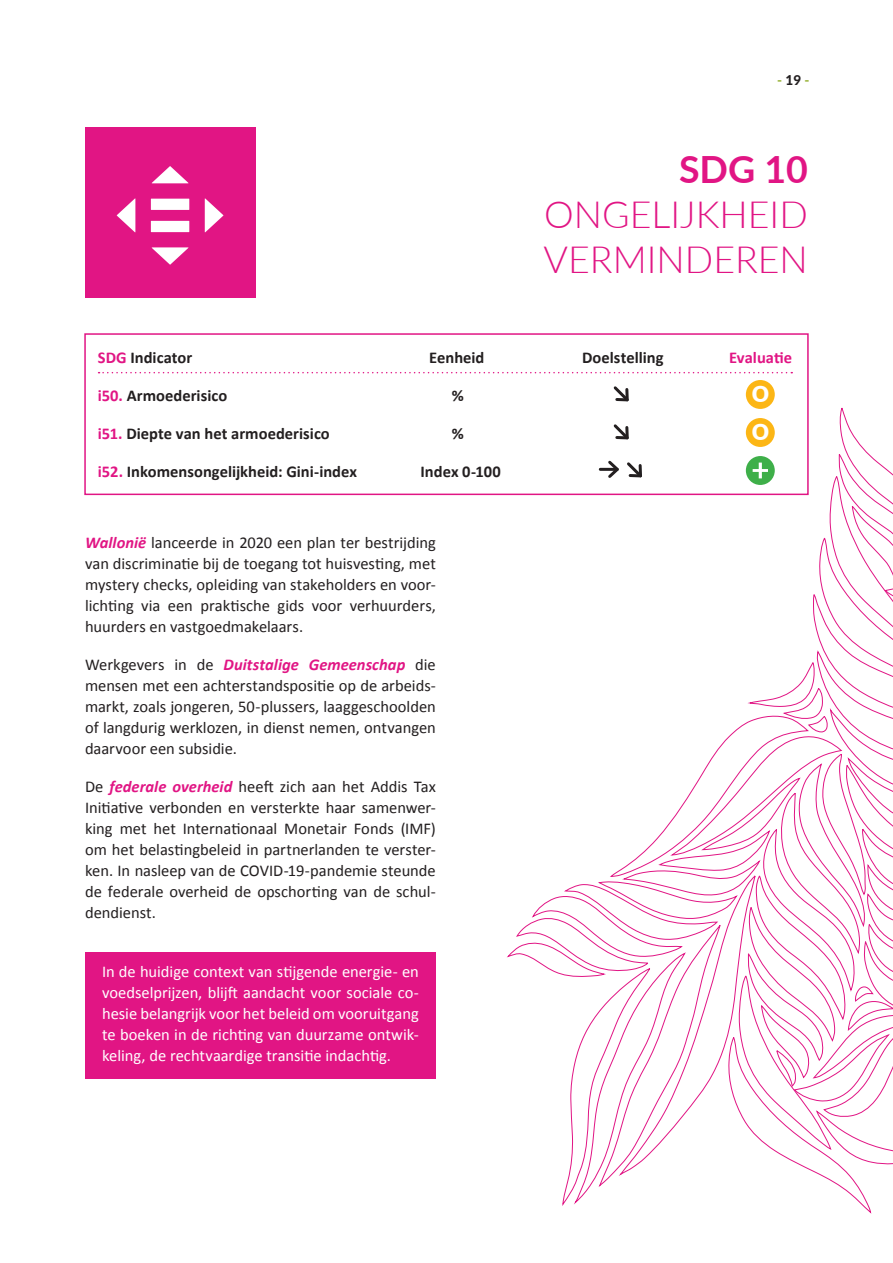
<style>
.page{position:relative;width:893px;height:1263px;background:#fff}
.page>*{position:absolute;margin:0;border:0;box-sizing:border-box;transform-origin:0 0}
.Titre_chapitre{font:300 37.5px/45px "Lato";color:#e11584;text-align:justify}
.Body_chapitre{font:700 31.5px "Lato";color:#fff}
.Body_noir{font:16.5px/21px "Calibri";letter-spacing:-.005em;color:#231f20;text-align:justify}
.Body_noir-2{font:16.5px/21px "Calibri";letter-spacing:-.005em;color:#fff;text-align:justify}
.Body_noir-3{font:700 16.5px "Calibri";color:#231f20}
.Body_noir-4{font:700 16.5px "Calibri";color:#e11584}
.t1{font:800 13.5px "Lato";color:#99b33a}
.s1{color:#231f20}
.s2{font-weight:700}
.s3{color:#e11584}
.s4{font-weight:700;font-style:italic;color:#e11584}
</style>
<div class="page">
<div style="left:85px;top:128px;width:170px;height:170px;background:#e11584"></div>
<div style="left:151px;top:221px;width:38px;height:11px;background:#fff"></div>
<div style="left:151px;top:199px;width:38px;height:11px;background:#fff"></div>
<svg style="left:152px;top:166px;width:37px;height:17px"></svg>
<svg style="left:205px;top:198px;width:18px;height:34px"></svg>
<svg style="left:152px;top:247px;width:37px;height:18px"></svg>
<svg style="left:117px;top:198px;width:18px;height:34px"></svg>
<div style="left:85px;top:952px;width:351px;height:126px;background:#e11584"></div>
<div style="left:84px;top:333px;width:725px;height:162px;border:2px solid #e11584"></div>
<svg style="left:99px;top:372px;width:693px;height:1px"></svg>
<div style="left:746px;top:380px;width:29px;height:29px;background:#fcb615;border-radius:50%"></div>
<svg style="left:507px;top:384px;width:386px;height:829px"></svg>
<p class="t1" style="left:777px;top:70px;width:34px">- <span class="s1">19</span> -</p>
<p class="Titre_chapitre" style="left:544px;top:145px;width:266px;text-indent:135px"><span class="s2">SDG 10<br></span>ONGELIJKHEID VERMINDEREN</p>
<p class="Body_noir-3" style="left:98px;top:346px;width:96px"><span class="s3">SDG</span> Indicator</p>
<p class="Body_noir-3" style="left:429px;top:346px;width:57px">Eenheid</p>
<p class="Body_noir-3" style="left:582px;top:346px;width:83px">Doelstelling</p>
<p class="Body_noir-4" style="left:729px;top:346px;width:64px">Evaluatie</p>
<p class="Body_noir-3" style="left:98px;top:384px;width:131px"><span class="s3">i50.</span> Armoederisico</p>
<p class="Body_noir-3" style="left:452px;top:384px;width:14px">%</p>
<p class="Body_chapitre" style="left:751px;top:368px;width:20px">o</p>
<p class="Body_noir-3" style="left:98px;top:422px;width:234px"><span class="s3">i51.</span> Diepte van het armoederisico</p>
<p class="Body_noir-3" style="left:452px;top:422px;width:14px">%</p>
<p class="Body_chapitre" style="left:751px;top:406px;width:20px">o</p>
<p class="Body_noir-3" style="left:98px;top:460px;width:261px"><span class="s3">i52.</span> Inkomensongelijkheid: Gini-index</p>
<p class="Body_noir-3" style="left:420px;top:460px;width:82px">Index 0-100</p>
<p class="Body_noir" style="left:85px;top:532px;width:352px"><span class="s4">Wallonië</span> lanceerde in 2020 een plan ter bestrijding van discriminatie bij de toegang tot huisvesting, met mystery checks, opleiding van stakeholders en voor&shy;lichting via een praktische gids voor verhuurders, huurders en vastgoedmakelaars.</p>
<p class="Body_noir" style="left:85px;top:654px;width:352px">Werkgevers in de <span class="s4">Duitstalige Gemeenschap</span> die mensen met een achterstandspositie op de arbeids&shy;markt, zoals jongeren, 50-plussers, laaggeschoolden of langdurig werklozen, in dienst nemen, ontvangen daarvoor een subsidie.</p>
<p class="Body_noir" style="left:85px;top:776px;width:352px">De <span class="s4">federale overheid</span> heeft zich aan het Addis Tax Initiative verbonden en versterkte haar samenwer&shy;king met het Internationaal Monetair Fonds (IMF) om het belastingbeleid in partnerlanden te verster&shy;ken. In nasleep van de COVID-19-pandemie steunde de federale overheid de opschorting van de schul&shy;dendienst.</p>
<p class="Body_noir-2" style="left:102px;top:961px;width:318px">In de huidige context van stijgende energie- en voedselprijzen, blijft aandacht voor sociale co&shy;hesie belangrijk voor het beleid om vooruitgang te boeken in de richting van duurzame ontwik&shy;keling, de rechtvaardige transitie indachtig.</p>
</div>
